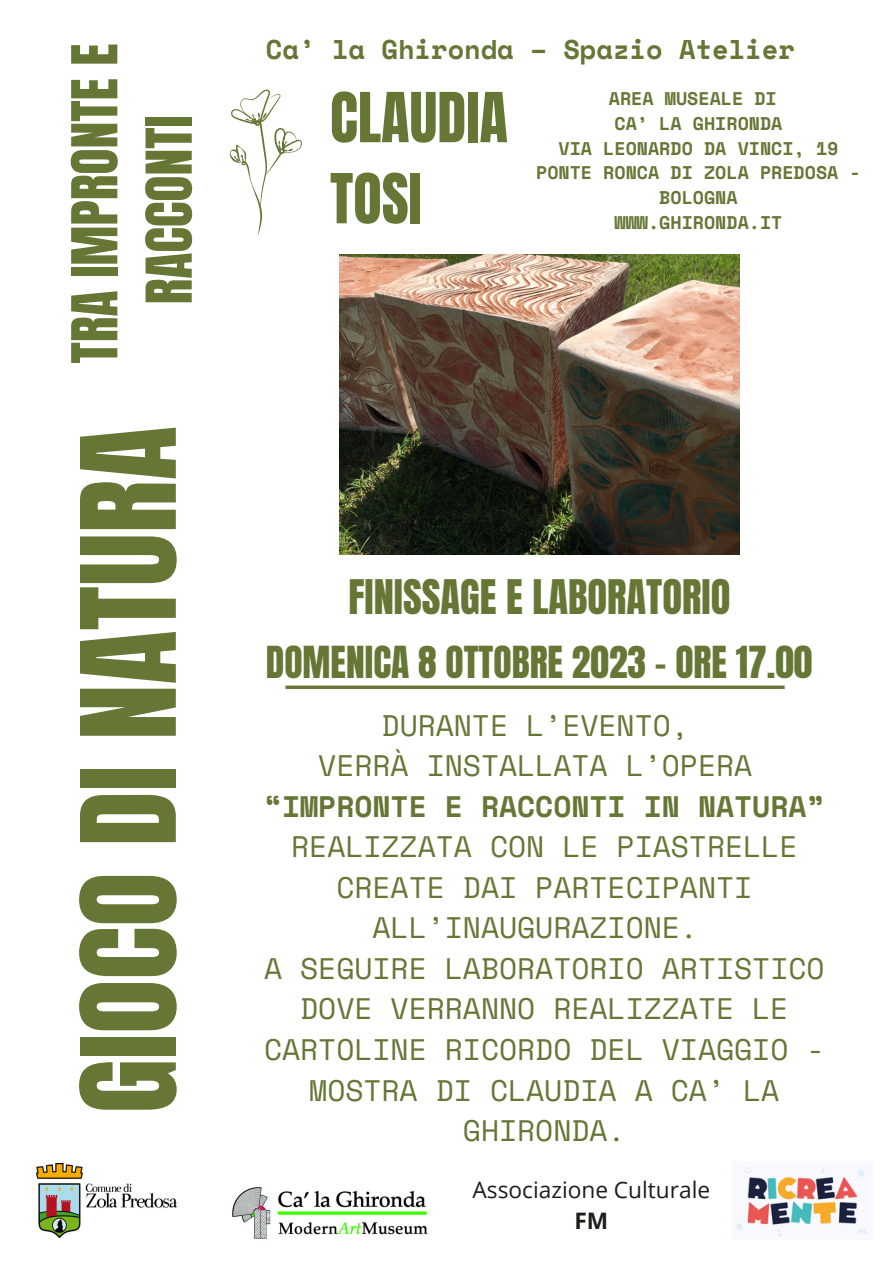
<style>
.page{position:relative;width:894px;height:1264px;background:#fff}
.page>*{position:absolute;margin:0;border:0;box-sizing:border-box;transform-origin:0 0}
.t1{font:111.45px "Anton";color:#657635}
.t2{font:58.5px "Anton";color:#657635}
.t3{font:53.7px/74.2px "Anton";color:#657635;text-align:center}
.t4{font:40.5px "Anton";color:#657635}
.t5{font:37.5px "Anton";color:#657635}
.t6{font:29.55px/40.5px "Space Mono";color:#657635;text-align:center}
.t7{font:700 29.55px "Space Mono";color:#657635}
.t8{font:700 27px "Space Mono";color:#657635}
.t9{font:22.65px "Open Sans";color:#1b1f17}
.t10{font:700 22.65px "Open Sans";color:#1b1f17}
.t11{font:700 18.3px/24.8px "Space Mono";color:#657635;text-align:center}
</style>
<div class="page">
<svg style="left:285px;top:685px;width:499px;height:4px;background:#7c8a53"></svg>
<img style="left:36px;top:1163px;width:140px;height:74px">
<img style="left:736px;top:1166px;width:131px;height:71px">
<img style="left:232px;top:1187px;width:196px;height:52px">
<svg style="left:230px;top:90px;width:72px;height:146px"></svg>
<img style="left:339px;top:255px;width:400px;height:299px">
<p class="t3" style="left:58px;top:363px;width:321px;rotate:-90deg">TRA IMPRONTE E<br>RACCONTI</p>
<p class="t1" style="left:49px;top:1113px;width:688px;rotate:-90deg">GIOCO DI NATURA</p>
<p class="t8" style="left:266px;top:29px;width:530px">Ca’ la Ghironda – Spazio Atelier</p>
<p class="t2" style="left:330px;top:76px;width:179px">CLAUDIA</p>
<p class="t2" style="left:330px;top:157px;width:93px">TOSI</p>
<p class="t11" style="left:608px;top:86px;width:169px">AREA MUSEALE DI</p>
<p class="t11" style="left:614px;top:110px;width:169px">CA’ LA GHIRONDA</p>
<p class="t11" style="left:558px;top:135px;width:281px">VIA LEONARDO DA VINCI, 19</p>
<p class="t11" style="left:536px;top:160px;width:326px">PONTE RONCA DI ZOLA PREDOSA -<br>BOLOGNA</p>
<p class="t11" style="left:614px;top:210px;width:169px">WWW.GHIRONDA.IT</p>
<p class="t4" style="left:348px;top:567px;width:383px">FINISSAGE E LABORATORIO</p>
<p class="t5" style="left:266px;top:635px;width:548px">DOMENICA 8 OTTOBRE 2023 – ORE 17.00</p>
<p class="t6" style="left:381px;top:704px;width:309px">DURANTE L’EVENTO,</p>
<p class="t6" style="left:318px;top:744px;width:435px">VERRÀ INSTALLATA L’OPERA</p>
<p class="t7" style="left:264px;top:783px;width:562px">“IMPRONTE E RACCONTI IN NATURA”</p>
<p class="t6" style="left:291px;top:825px;width:507px">REALIZZATA CON LE PIASTRELLE</p>
<p class="t6" style="left:336px;top:866px;width:417px">CREATE DAI PARTECIPANTI</p>
<p class="t6" style="left:372px;top:906px;width:327px">ALL’INAUGURAZIONE.</p>
<p class="t6" style="left:264px;top:947px;width:562px">A SEGUIRE LABORATORIO ARTISTICO<br>DOVE VERRANNO REALIZZATE LE<br>CARTOLINE RICORDO DEL VIAGGIO -<br>MOSTRA DI CLAUDIA A CA’ LA<br>GHIRONDA.</p>
<p class="t9" style="left:472px;top:1173px;width:239px">Associazione Culturale</p>
<p class="t10" style="left:574px;top:1204px;width:35px">FM</p>
</div>
